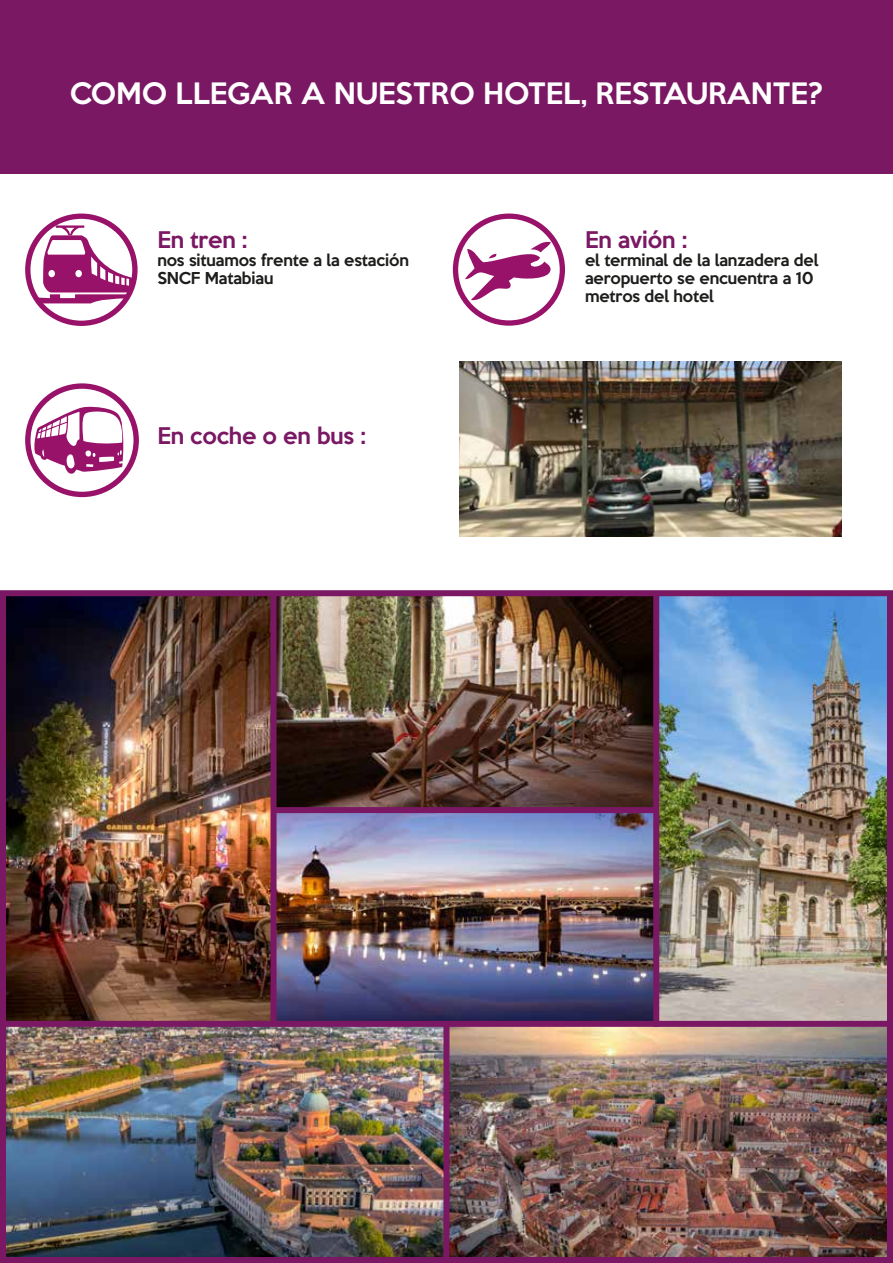
<style>
.page{position:relative;width:893px;height:1263px;background:#fff}
.page>*{position:absolute;margin:0;border:0;box-sizing:border-box;transform-origin:0 0}
.t1{font:500 27px "Keep Calm";color:#fff}
.t2{font:500 21px "Keep Calm";letter-spacing:-.01em;color:#7a1863}
.t3{font:500 15px/18px "Keep Calm";letter-spacing:-.01em;color:#1d1d1b}
</style>
<div class="page">
<div style="left:0;top:0;width:893px;height:174px;background:#7a1863"></div>
<svg style="left:38px;top:225px;width:95px;height:78px"></svg>
<div style="left:25px;top:214px;width:113px;height:112px;border:5px solid #991269;border-radius:50%"></div>
<div style="left:453px;top:214px;width:112px;height:112px;border:5px solid #991269;border-radius:50%"></div>
<svg style="left:465px;top:240px;width:86px;height:60px"></svg>
<div style="left:25px;top:383px;width:114px;height:114px;border:5px solid #991269;border-radius:50%"></div>
<svg style="left:34px;top:406px;width:89px;height:68px"></svg>
<img style="left:459px;top:362px;width:383px;height:175px">
<img style="left:6px;top:1027px;width:881px;height:230px">
<img style="left:659px;top:596px;width:228px;height:425px">
<img style="left:6px;top:596px;width:265px;height:425px">
<img style="left:277px;top:596px;width:376px;height:425px">
<div style="left:271px;top:595px;width:6px;height:428px;background:#7a1863"></div>
<div style="left:0;top:590px;width:893px;height:6px;background:#7a1863"></div>
<div style="left:274px;top:807px;width:382px;height:6px;background:#7a1863"></div>
<div style="left:3px;top:1021px;width:890px;height:6px;background:#7a1863"></div>
<div style="left:3px;top:1257px;width:890px;height:6px;background:#7a1863"></div>
<div style="left:653px;top:595px;width:6px;height:432px;background:#7a1863"></div>
<div style="left:443px;top:1024px;width:6px;height:239px;background:#7a1863"></div>
<div style="left:887px;top:595px;width:6px;height:668px;background:#7a1863"></div>
<div style="left:0;top:592px;width:6px;height:671px;background:#7a1863"></div>
<h1 class="t1" style="left:70px;top:70px;width:755px">COMO LLEGAR A NUESTRO HOTEL, RESTAURANTE?</h1>
<h2 class="t2" style="left:157px;top:222px;width:91px">En tren :</h2>
<p class="t3" style="left:157px;top:250px;width:253px">nos situamos frente a la estación<br>SNCF Matabiau</p>
<h2 class="t2" style="left:157px;top:417px;width:210px">En coche o en bus :</h2>
<h2 class="t2" style="left:585px;top:222px;width:103px">En avión :</h2>
<p class="t3" style="left:585px;top:250px;width:235px">el terminal de la lanzadera del aeropuerto se encuentra a 10 metros del hotel</p>
</div>
